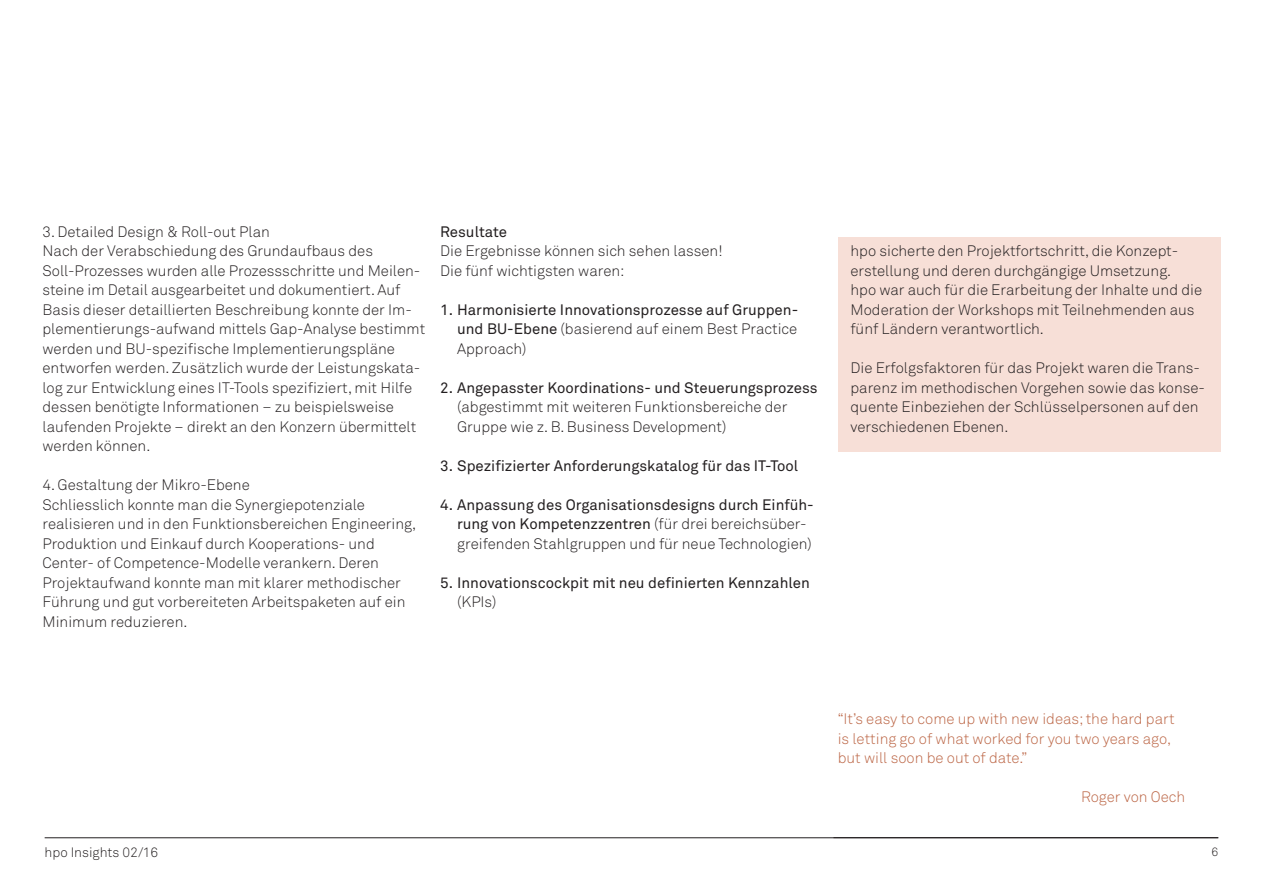
<style>
.page{position:relative;width:1263px;height:893px;background:#fff}
.page>*{position:absolute;margin:0;border:0;box-sizing:border-box;transform-origin:0 0}
.Lauftext{font:300 15px/19.5px "Akkurat Std";color:#231f20}
.Lauftext-2{font:15px/19.5px "Akkurat Std";color:#231f20}
.Lauftext-3{font:300 15px/19.5px "Akkurat Std";color:#bc6646}
.t1{font:300 13.5px "Akkurat Std";color:#231f20}
.t2{font:300 12px "Akkurat Std";color:#231f20}
.s1{font-weight:300}
.s2{font-weight:400}
</style>
<div class="page">
<div style="left:838px;top:237px;width:382px;height:214px;background:#f7dfd7"></div>
<hr style="left:45px;top:837px;width:1173px;height:1px;background:#231f20">
<p class="Lauftext" style="left:43px;top:222px;width:229px">3. Detailed Design &amp; Roll-out Plan</p>
<p class="Lauftext" style="left:43px;top:241px;width:384px">Nach der Verabschiedung des Grundaufbaus des Soll-Prozesses wurden alle Prozessschritte und Meilen&shy;steine im Detail ausgearbeitet und dokumentiert. Auf Basis dieser detaillierten Beschreibung konnte der Im&shy;plementierungs-aufwand mittels Gap-Analyse bestimmt werden und BU-spezifische Implementierungspläne entworfen werden. Zusätzlich wurde der Leistungskata&shy;log zur Entwicklung eines IT-Tools spezifiziert, mit Hilfe dessen benötigte Informationen – zu beispielsweise laufenden Projekte – direkt an den Konzern übermittelt werden können.</p>
<p class="Lauftext" style="left:43px;top:475px;width:209px">4. Gestaltung der Mikro-Ebene</p>
<p class="Lauftext" style="left:43px;top:495px;width:375px">Schliesslich konnte man die Synergiepotenziale realisieren und in den Funktionsbereichen Engineering, Produktion und Einkauf durch Kooperations- und Center- of Competence-Modelle verankern. Deren Projektaufwand konnte man mit klarer methodischer Führung und gut vorbereiteten Arbeitspaketen auf ein Minimum reduzieren.</p>
<p class="Lauftext-2" style="left:440px;top:222px;width:68px">Resultate</p>
<p class="Lauftext" style="left:440px;top:241px;width:284px">Die Ergebnisse können sich sehen lassen!</p>
<p class="Lauftext" style="left:440px;top:261px;width:186px">Die fünf wichtigsten waren:</p>
<p class="Lauftext-2" style="left:457px;top:300px;width:343px;text-align:justify;text-indent:-17px">1. Harmonisierte Innovationsprozesse auf Gruppen&shy;und BU-Ebene <span class="s1">(basierend auf einem Best Practice Approach)</span></p>
<p class="Lauftext" style="left:457px;top:378px;width:362px;text-indent:-17px"><span class="s2">2. Angepasster Koordinations- und Steuerungsprozess </span>(abgestimmt mit weiteren Funktionsbereiche der<br>Gruppe wie z. B. Business Development)</p>
<p class="Lauftext-2" style="left:440px;top:456px;width:360px">3. Spezifizierter Anforderungskatalog für das IT-Tool</p>
<p class="Lauftext-2" style="left:457px;top:495px;width:358px;text-indent:-17px">4. Anpassung des Organisationsdesigns durch Einfüh&shy;rung von Kompetenzzentren <span class="s1">(für drei bereichsüber&shy;greifenden Stahlgruppen und für neue Technologien)</span></p>
<p class="Lauftext-2" style="left:457px;top:573px;width:354px;text-indent:-17px">5. Innovationscockpit mit neu definierten Kennzahlen <span class="s1">(KPIs)</span></p>
<p class="Lauftext" style="left:850px;top:241px;width:353px">hpo sicherte den Projektfortschritt, die Konzept&shy;erstellung und deren durchgängige Umsetzung.<br>hpo war auch für die Erarbeitung der Inhalte und die Moderation der Workshops mit Teilnehmenden aus fünf Ländern verantwortlich.</p>
<p class="Lauftext" style="left:850px;top:358px;width:356px">Die Erfolgsfaktoren für das Projekt waren die Trans&shy;parenz im methodischen Vorgehen sowie das konse&shy;quente Einbeziehen der Schlüsselpersonen auf den verschiedenen Ebenen.</p>
<p class="Lauftext-3" style="left:838px;top:709px;width:338px">“It’s easy to come up with new ideas; the hard part is letting go of what worked for you two years ago, but will soon be out of date.”</p>
<p class="Lauftext-3" style="left:1081px;top:787px;width:106px">Roger von Oech</p>
<p class="t1" style="left:45px;top:844px;width:115px">hpo Insights 02/16</p>
<p class="t2" style="left:1211px;top:845px;width:8px">6</p>
</div>
